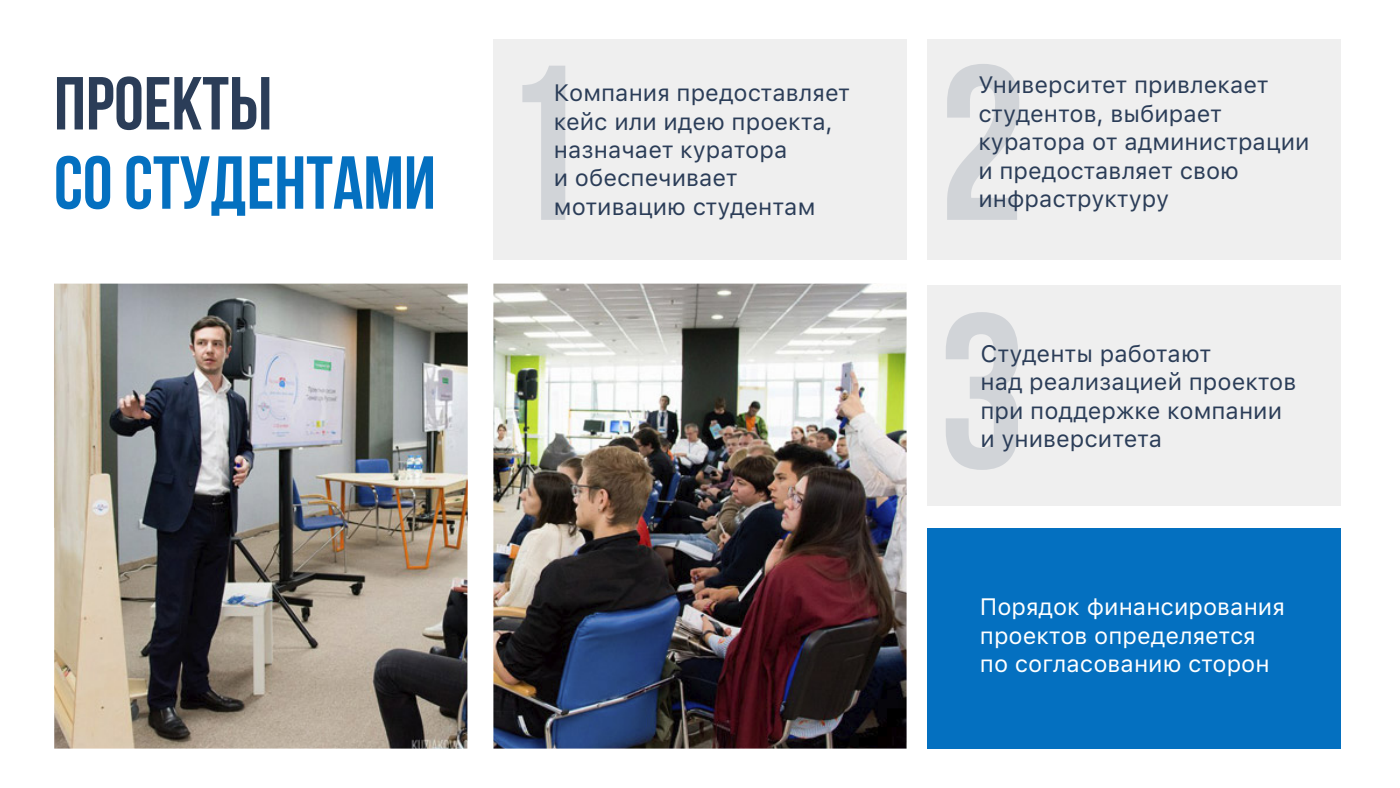
<style>
.page{position:relative;width:1400px;height:788px;background:#fff}
.page>*{position:absolute;margin:0;border:0;box-sizing:border-box;transform-origin:0 0}
.t1{font:700 220.24px/248.1px "Bebas Neue";color:#2b3d58}
.t2{font:700 74.9px "Bebas Neue";color:#0470c0}
.t3{font:700 74.9px "Bebas Neue";color:#2b3d58}
.t4{font:23.62px/28.3px "SFUI Text";color:#2b3d58}
.t5{font:23.62px/28.3px "SFUI Text";color:#fff}
</style>
<div class="page">
<div style="left:493px;top:40px;width:414px;height:220px;background:#efefef"></div>
<div style="left:928px;top:285px;width:413px;height:220px;background:#efefef"></div>
<div style="left:928px;top:40px;width:413px;height:220px;background:#efefef"></div>
<div style="left:928px;top:528px;width:413px;height:220px;background:#0470c0"></div>
<img style="left:54px;top:283px;width:853px;height:465px">
<h2 class="t3" style="left:54px;top:73px;width:220px">Проекты</h2>
<h2 class="t2" style="left:54px;top:152px;width:383px">со студентами</h2>
<h1 class="t1" style="left:499px;top:41px;width:89px">1</h1>
<h1 class="t1" style="left:938px;top:41px;width:89px">2<br>3</h1>
<p class="t4" style="left:978px;top:70px;width:333px">Университет привлекает студентов, выбирает куратора от администрации и предоставляет свою инфраструктуру</p>
<p class="t4" style="left:554px;top:78px;width:298px">Компания предоставляет кейс или идею проекта, назначает куратора<br>и обеспечивает мотивацию студентам</p>
<p class="t4" style="left:980px;top:338px;width:317px">Студенты работают<br>над реализацией проектов при поддержке компании и университета</p>
<p class="t5" style="left:980px;top:591px;width:307px">Порядок финансирования проектов определяется по согласованию сторон</p>
</div>
